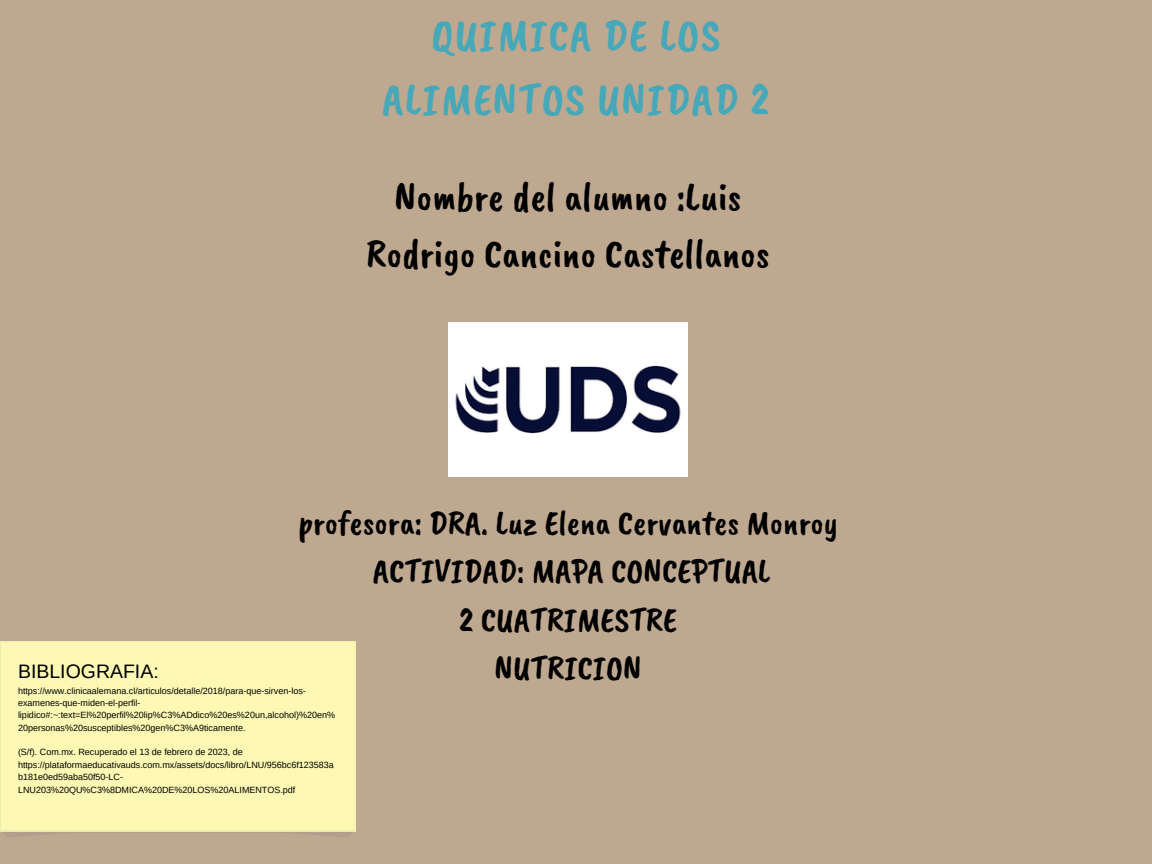
<style>
.page{position:relative;width:1152px;height:864px;background:#bea890}
.page>*{position:absolute;margin:0;border:0;box-sizing:border-box;transform-origin:0 0}
.t1{font:45.9px/63.9px "Caveat Brush";letter-spacing:.025em;color:#46a8b8;text-align:center}
.t2{font:41.1px/57.4px "Caveat Brush";color:#000;text-align:center}
.t3{font:34.65px/48.6px "Caveat Brush";color:#000;text-align:center}
.t4{font:19.5px "Arimo";color:#000}
.t5{font:9px/12.3px "Arimo";color:#000}
</style>
<div class="page">
<img style="left:449px;top:322px;width:238px;height:154px">
<div style="left:0;top:641px;width:355px;height:196px;background:#fdf9b4"></div>
<h1 class="t1" style="left:382px;top:3px;width:389px">QUIMICA DE LOS<br>ALIMENTOS UNIDAD 2</h1>
<h2 class="t2" style="left:366px;top:167px;width:405px">Nombre del alumno :Luis<br>Rodrigo Cancino Castellanos</h2>
<h3 class="t3" style="left:298px;top:498px;width:542px">profesora: DRA. Luz Elena Cervantes Monroy<br>ACTIVIDAD: MAPA CONCEPTUAL<br>2 CUATRIMESTRE<br>NUTRICION</h3>
<h3 class="t4" style="left:18px;top:660px;width:142px">BIBLIOGRAFIA:</h3>
<p class="t5" style="left:18px;top:684px;width:319px">https://www.clinicaalemana.cl/articulos/detalle/2018/para-que-sirven-los&shy;examenes-que-miden-el-perfil&shy;lipidico#:~:text=El%20perfil%20lip%C3%ADdico%20es%20un,alcohol)%20en% 20personas%20susceptibles%20gen%C3%A9ticamente.</p>
<p class="t5" style="left:18px;top:746px;width:317px">(S/f). Com.mx. Recuperado el 13 de febrero de 2023, de https://plataformaeducativauds.com.mx/assets/docs/libro/LNU/956bc6f123583a b181e0ed59aba50f50-LC-LNU203%20QU%C3%8DMICA%20DE%20LOS%20ALIMENTOS.pdf</p>
</div>
